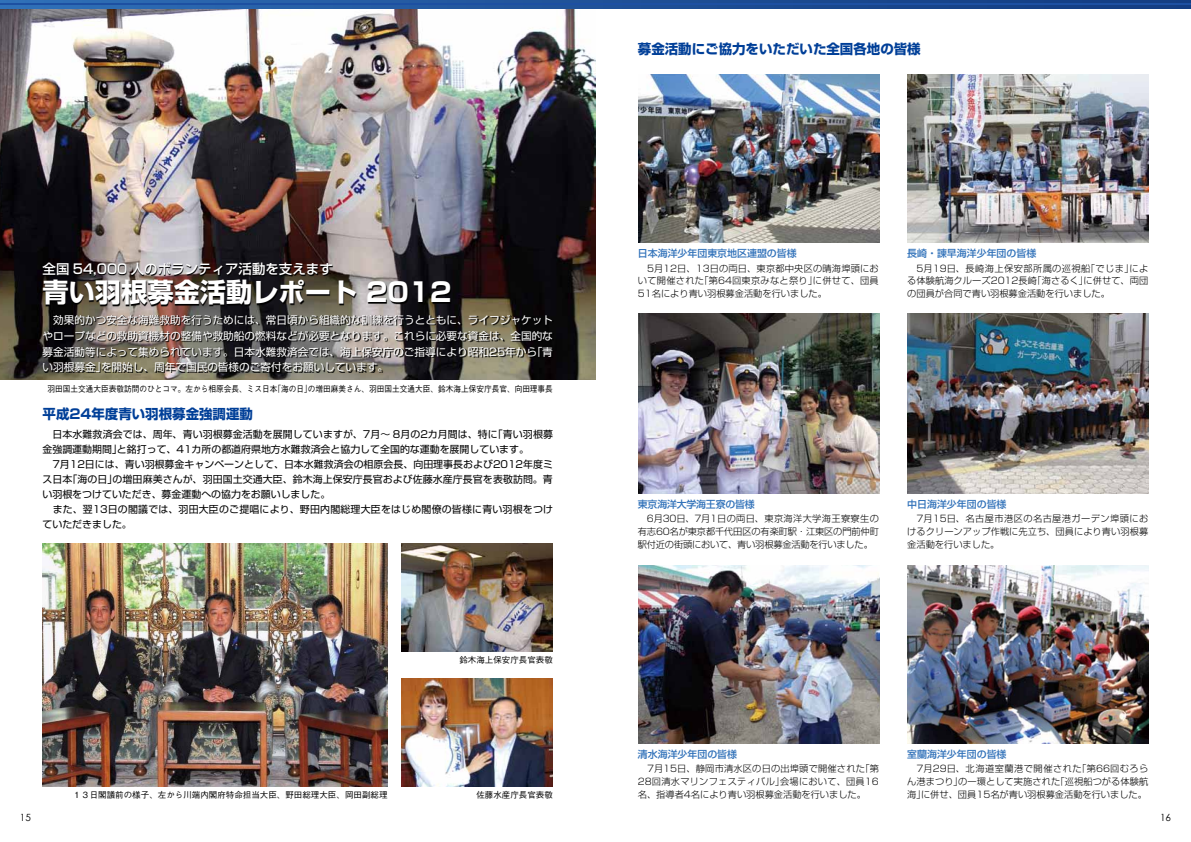
<style>
.page{position:relative;width:1191px;height:842px;background:#fff}
.page>*{position:absolute;margin:0;border:0;box-sizing:border-box;transform-origin:0 0}
.t1{font:700 26.2px "Shin Go Pro";color:#fff}
.t2{font:700 13.5px "Shin Go Pro";color:#003f98}
.t3{font:500 13.5px "Shin Go Pro";color:#fff}
.t4{font:10.6px/15.6px "Shin Go Pro";color:#fff;text-align:justify}
.t5{font:9.9px/14.9px "Shin Go Pro";letter-spacing:.005em;color:#000}
.t6{font:500 9.9px "Shin Go Pro";color:#3071b9}
.t7{font:500 9.9px "Shin Go Pro";letter-spacing:-.02em;color:#3071b9}
.t8{font:9.9px "Century Gothic";color:#000}
.t9{font:300 9.2px/12.9px "Shin Go Pro";color:#000;text-align:justify}
.t10{font:500 8.5px "Gothic BBB Pro";color:#000;scale:.9 1}
.t11{font:500 8.5px "Gothic BBB Pro";color:#000}
</style>
<div class="page">
<img style="left:0;top:9px;width:595px;height:371px">
<svg style="left:43px;top:263px;width:408px;height:43px"></svg>
<svg style="left:43px;top:315px;width:511px;height:58px"></svg>
<img style="left:638px;top:75px;width:241px;height:168px">
<img style="left:638px;top:314px;width:241px;height:179px">
<svg style="left:0;top:3px;width:1191px;height:3px;fill:#1d50a2"></svg>
<svg style="left:0;top:6px;width:1191px;height:3px"></svg>
<svg style="left:0;top:0;width:1191px;height:3px"></svg>
<img style="left:638px;top:565px;width:241px;height:178px">
<img style="left:907px;top:75px;width:241px;height:168px">
<img style="left:907px;top:314px;width:241px;height:179px">
<img style="left:907px;top:565px;width:241px;height:178px">
<img style="left:43px;top:543px;width:344px;height:243px">
<img style="left:402px;top:679px;width:151px;height:108px">
<img style="left:402px;top:543px;width:151px;height:108px">
<h2 class="t3" style="left:43px;top:258px;width:292px">全国 54,000 人のボランティア活動を支えます</h2>
<h1 class="t1" style="left:43px;top:272px;width:410px">青い羽根募金活動レポート 2012</h1>
<p class="t4" style="left:43px;top:311px;width:512px">　効果的かつ安全な海難救助を行うためには、常日頃から組織的な訓練を行うとともに、ライフジャケットやロープなどの救助資機材の整備や救助船の燃料などが必要となります。これらに必要な資金は、全国的な募金活動等によって集められています。日本水難救済会では、海上保安庁のご指導により昭和25年から「青い羽根募金」を開始し、周年で国民の皆様のご寄付をお願いしています。</p>
<h2 class="t2" style="left:43px;top:403px;width:212px">平成24年度青い羽根募金強調運動</h2>
<p class="t5" style="left:43px;top:426px;width:512px">　日本水難救済会では、周年、青い羽根募金活動を展開していますが、7月～ 8月の2カ月間は、特に「青い羽根募金強調運動期間」と銘打って、41カ所の都道府県地方水難救済会と協力して全国的な運動を展開しています。<br>　7月12日には、青い羽根募金キャンペーンとして、日本水難救済会の相原会長、向田理事長および2012年度ミス日本「海の日」の増田麻美さんが、羽田国土交通大臣、鈴木海上保安庁長官および佐藤水産庁長官を表敬訪問。青い羽根をつけていただき、募金運動への協力をお願いしました。<br>　また、翌13日の閣議では、羽田大臣のご提唱により、野田内閣総理大臣をはじめ閣僚の皆様に青い羽根をつけていただきました。</p>
<p class="t10" style="left:48px;top:382px;width:563px">羽田国土交通大臣表敬訪問のひとコマ。左から相原会長、ミス日本「海の日」の増田麻美さん、羽田国土交通大臣、鈴木海上保安庁長官、向田理事長</p>
<p class="t11" style="left:459px;top:653px;width:95px">鈴木海上保安庁長官表敬</p>
<h2 class="t2" style="left:638px;top:38px;width:284px">募金活動にご協力をいただいた全国各地の皆様</h2>
<p class="t6" style="left:638px;top:245px;width:160px">日本海洋少年団東京地区連盟の皆様</p>
<p class="t9" style="left:638px;top:260px;width:242px">　5月12日、13日の両日、東京都中央区の晴海埠頭において開催された「第64回東京みなと祭り」に併せて、団員51名により青い羽根募金活動を行いました。</p>
<p class="t6" style="left:907px;top:245px;width:130px">長崎・諫早海洋少年団の皆様</p>
<p class="t9" style="left:907px;top:260px;width:242px">　5月19日、長崎海上保安部所属の巡視船「でじま」による体験航海クルーズ2012長崎「海さるく」に併せて、両団の団員が合同で青い羽根募金活動を行いました。</p>
<p class="t7" style="left:638px;top:496px;width:118px">東京海洋大学海王寮の皆様</p>
<p class="t9" style="left:638px;top:511px;width:242px">　6月30日、7月1日の両日、東京海洋大学海王寮寮生の有志60名が東京都千代田区の有楽町駅・江東区の門前仲町駅付近の街頭において、青い羽根募金活動を行いました。</p>
<p class="t6" style="left:907px;top:496px;width:101px">中日海洋少年団の皆様</p>
<p class="t9" style="left:907px;top:511px;width:242px">　7月15日、名古屋市港区の名古屋港ガーデン埠頭におけるクリーンアップ作戦に先立ち、団員により青い羽根募金活動を行いました。</p>
<p class="t6" style="left:638px;top:746px;width:101px">清水海洋少年団の皆様</p>
<p class="t9" style="left:638px;top:761px;width:242px">　7月15日、静岡市清水区の日の出埠頭で開催された「第28回清水マリンフェスティバル」会場において、団員16名、指導者4名により青い羽根募金活動を行いました。</p>
<p class="t6" style="left:907px;top:746px;width:101px">室蘭海洋少年団の皆様</p>
<p class="t9" style="left:907px;top:761px;width:242px">　7月29日、北海道室蘭港で開催された「第66回むろらん港まつり」の一環として実施された｢巡視船つがる体験航</p>
<p class="t11" style="left:73px;top:788px;width:316px">１３日閣議前の様子、左から川端内閣府特命担当大臣、野田総理大臣、岡田副総理</p>
<p class="t11" style="left:476px;top:788px;width:78px">佐藤水産庁長官表敬</p>
<p class="t9" style="left:907px;top:787px;width:241px">海」に併せ、団員15名が青い羽根募金活動を行いました。</p>
<p class="t8" style="left:20px;top:811px;width:12px">15</p>
<p class="t8" style="left:1160px;top:811px;width:12px">16</p>
</div>
